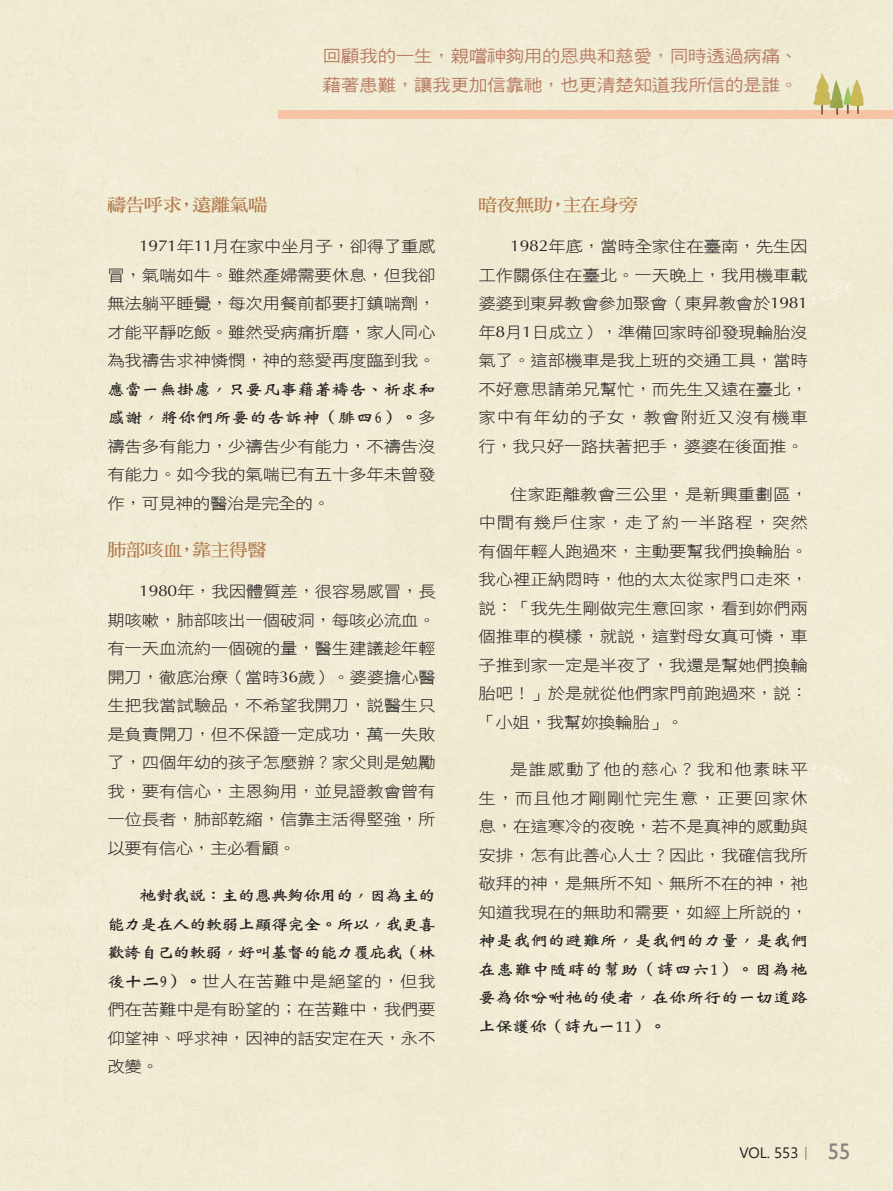
<style>
.page{position:relative;width:893px;height:1191px;background:#fff}
.page>*{position:absolute;margin:0;border:0;box-sizing:border-box;transform-origin:0 0}
.中標{font:17.55px "DF Ming W7 WIN BF";letter-spacing:-.015em;color:#b07646;scale:1.08 1}
.眉批{font:16.8px/28.5px "DF Hei W5 WINP BF";letter-spacing:-.025em;color:#ba7c65;scale:1.11 1}
.t1{font:15.75px/28.5px "DF Hei W3 WIN BF";letter-spacing:-.015em;color:#231f20;text-align:justify;scale:1.11 1}
.t2{font:15.75px/28.5px "DF Wei Bei W7 WIN BF";letter-spacing:-.07em;color:#231f20;text-align:justify;scale:1.11 1}
.t3{font:15px "Segoe UI";color:#231f20}
.s1{font-family:"Optima"}
.s2{font-family:"DF Wei Bei W7 WIN BF"}
.s3{font-family:"DF Hei W3 WIN BF"}
.s4{font-family:"Adobe Ming Std";font-weight:300}
.s5{font-family:"Gill Sans";font-size:22.5px;color:#868281}
</style>
<div class="page">
<div style="left:279px;top:110px;width:614px;height:8px;background:#f6c4a5"></div>
<img style="left:804px;top:46px;width:73px;height:84px">
<p class="眉批" style="left:323px;top:42px;width:430px">回顧我的一生，親嚐神夠用的恩典和慈愛，同時透過病痛、藉著患難，讓我更加信靠祂，也更清楚知道我所信的是誰。</p>
<p class="中標" style="left:107px;top:196px;width:150px">禱告呼求，遠離氣喘</p>
<p class="t1" style="left:107px;top:232px;width:297px;text-indent:32px"><span class="s1">1971</span>年<span class="s1">11</span>月在家中坐月子，卻得了重感冒，氣喘如牛。雖然產婦需要休息，但我卻無法躺平睡覺，每次用餐前都要打鎮喘劑，才能平靜吃飯。雖然受病痛折磨，家人同心為我禱告求神憐憫，神的慈愛再度臨到我。<span class="s2">應當一無掛慮，只要凡事藉著禱告、祈求和感謝，將你們所要的告訴神（腓四6）。</span>多禱告多有能力，少禱告少有能力，不禱告沒有能力。如今我的氣喘已有五十多年未曾發作，可見神的醫治是完全的。</p>
<p class="中標" style="left:107px;top:541px;width:149px">肺部咳血，靠主得醫</p>
<p class="t1" style="left:107px;top:577px;width:297px;text-indent:32px"><span class="s1">1980</span>年，我因體質差，很容易感冒，長期咳嗽，肺部咳出一個破洞，每咳必流血。有一天血流約一個碗的量，醫生建議趁年輕開刀，徹底治療（當時<span class="s1">36</span>歲）。婆婆擔心醫生把我當試驗品，不希望我開刀，說醫生只是負責開刀，但不保證一定成功，萬一失敗了，四個年幼的孩子怎麼辦？家父則是勉勵我，要有信心，主恩夠用，並見證教會曾有一位長者，肺部乾縮，信靠主活得堅強，所以要有信心，主必看顧。</p>
<p class="t2" style="left:107px;top:881px;width:297px;text-indent:32px">祂對我說：主的恩典夠你用的，因為主的能力是在人的軟弱上顯得完全。所以，我更喜歡誇自己的軟弱，好叫基督的能力覆庇我（林後十二9）。<span class="s3">世人在苦難中是絕望的，但我們在苦難中是有盼望的；在苦難中，我們要仰望神、呼求神，因神的話安定在天，永不改變。</span></p>
<p class="中標" style="left:478px;top:196px;width:149px">暗夜無助，主在身旁</p>
<p class="t1" style="left:478px;top:232px;width:298px;text-indent:32px"><span class="s1">1982</span>年底，當時全家住在臺南，先生因工作關係住在臺北。一天晚上，我用機車載婆婆到東昇教會參加聚會（東昇教會於<span class="s1">1981</span>年<span class="s1">8</span>月<span class="s1">1</span>日成立），準備回家時卻發現輪胎沒氣了。這部機車是我上班的交通工具，當時不好意思請弟兄幫忙，而先生又遠在臺北，家中有年幼的子女，教會附近又沒有機車行，我只好一路扶著把手，婆婆在後面推。</p>
<p class="t1" style="left:478px;top:479px;width:298px;text-indent:32px">住家距離教會三公里，是新興重劃區，中間有幾戶住家，走了約一半路程，突然有個年輕人跑過來，主動要幫我們換輪胎。我心裡正納悶時，他的太太從家門口走來，說：「我先生剛做完生意回家，看到妳們兩個推車的模樣，就說，這對母女真可憐，車子推到家一定是半夜了，我還是幫她們換輪胎吧！」於是就從他們家門前跑過來，說：「小姐，我幫妳換輪胎」。</p>
<p class="t1" style="left:478px;top:755px;width:298px;text-indent:32px">是誰感動了他的慈心？我和他素昧平生，而且他才剛剛忙完生意，正要回家休息，在這寒冷的夜晚，若不是真神的感動與安排，怎有此善心人士？因此，我確信我所敬拜的神，是無所不知、無所不在的神，祂知道我現在的無助和需要，如經上所說的，<span class="s2">神是我們的避難所，是我們的力量，是我們在患難中隨時的幫助（詩四六1）。因為祂要為你吩咐祂的使者，在你所行的一切道路上保護你（詩九一11）。</span></p>
<p class="t3" style="left:739px;top:1138px;width:112px">VOL. 553<span class="s4">｜</span> <span class="s5">55</span></p>
</div>
